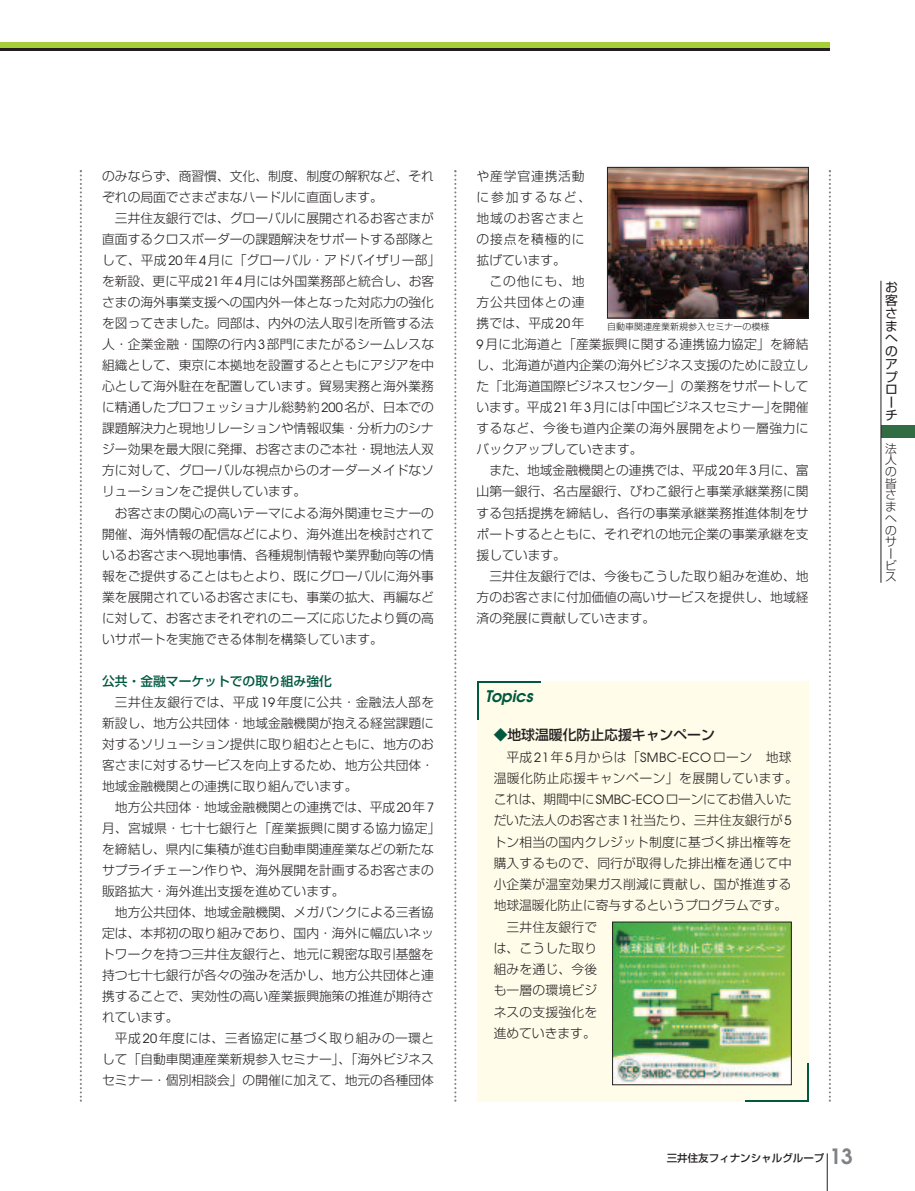
<style>
.page{position:relative;width:915px;height:1191px;background:#fff}
.page>*{position:absolute;margin:0;border:0;box-sizing:border-box;transform-origin:0 0}
.t1{font:italic 600 15.9px "Avant Garde";color:#00583f}
.t2{font:500 13.8px "Shin Go Pr 5";color:#231f20}
.t3{font:300 12.75px/21px "Shin Go Pr 5";color:#231f20}
.t4{font:300 12.75px "Shin Go Pr 5";letter-spacing:.025em;color:#231f20}
.t5{font:300 12.75px/21px "Shin Go Pr 5";letter-spacing:.065em;color:#231f20}
.t6{font:300 12.75px "Shin Go Pr 5";letter-spacing:.02em;color:#231f20}
.t7{font:300 12.75px "Shin Go Pr 5";letter-spacing:-.02em;color:#231f20}
.t8{font:300 12.75px "Shin Go Pr 5";letter-spacing:.03em;color:#231f20}
.t9{font:300 12.75px "Shin Go Pr 5";letter-spacing:.04em;color:#231f20}
.t10{font:500 12.75px "Shin Go Pr 5";color:#00583f}
.t11{font:12.75px/12.8px "Shin Go Pr 5";color:#231f20;text-align:justify}
.t12{font:300 11.7px/11.7px "Shin Go Pr 5";color:#231f20;text-align:justify}
.t13{font:500 10.5px "Shin Go Pr 5";color:#231f20}
.t14{font:300 9px "Shin Go Pr 5";color:#231f20}
.s1{font-family:"Avant Garde";font-weight:400}
.s2{color:#00583f}
.s3{font-family:"Avant Garde";font-weight:600;font-size:21px;color:#808285}
</style>
<div class="page">
<div style="left:880px;top:425px;width:34px;height:13px;background:#316c42"></div>
<hr style="left:880px;top:281px;width:1px;height:302px;background:#231f20">
<hr style="left:826px;top:1153px;width:1px;height:38px;background:#231f20">
<svg style="left:80px;top:170px;width:2px;height:931px"></svg>
<svg style="left:454px;top:170px;width:2px;height:931px"></svg>
<svg style="left:828px;top:170px;width:2px;height:931px"></svg>
<div style="left:0;top:43px;width:829px;height:6px;background:#a6ce39"></div>
<hr style="left:0;top:49px;width:829px;height:2px;background:#231f20">
<div style="left:476px;top:681px;width:332px;height:420px;background:#fffde9"></div>
<hr style="left:476px;top:681px;width:2px;height:38px;background:#00583f">
<hr style="left:806px;top:1063px;width:2px;height:38px;background:#00583f">
<hr style="left:744px;top:1100px;width:64px;height:1px;background:#00583f">
<hr style="left:476px;top:681px;width:64px;height:2px;background:#00583f">
<img style="left:609px;top:169px;width:197px;height:147px">
<div style="left:607px;top:167px;width:201px;height:151px;border:1px solid #231f20"></div>
<img style="left:614px;top:923px;width:175px;height:159px">
<div style="left:612px;top:921px;width:179px;height:164px;border:1px solid #231f20"></div>
<p class="t3" style="left:102px;top:165px;width:333px">のみならず、商習慣、文化、制度、制度の解釈など、それぞれの局面でさまざまなハードルに直面します。</p>
<p class="t3" style="left:102px;top:207px;width:340px;text-indent:13px">三井住友銀行では、グローバルに展開されるお客さまが直面するクロスボーダーの課題解決をサポートする部隊として、平成<span class="s1">20</span>年<span class="s1">4</span>月に「グローバル・アドバイザリー部」を新設、更に平成<span class="s1">21</span>年<span class="s1">4</span>月には外国業務部と統合し、お客さまの海外事業支援への国内外一体となった対応力の強化を図ってきました。同部は、内外の法人取引を所管する法人・企業金融・国際の行内<span class="s1">3</span>部門にまたがるシームレスな組織として、東京に本拠地を設置するとともにアジアを中心として海外駐在を配置しています。貿易実務と海外業務に精通したプロフェッショナル総勢約<span class="s1">200</span>名が、日本での課題解決力と現地リレーションや情報収集・分析力のシナジー効果を最大限に発揮、お客さまのご本社・現地法人双方に対して、グローバルな視点からのオーダーメイドなソリューションをご提供しています。</p>
<p class="t3" style="left:102px;top:501px;width:333px;text-align:justify;text-indent:13px">お客さまの関心の高いテーマによる海外関連セミナーの開催、海外情報の配信などにより、海外進出を検討されているお客さまへ現地事情、各種規制情報や業界動向等の情報をご提供することはもとより、既にグローバルに海外事業を展開されているお客さまにも、事業の拡大、再編などに対して、お客さまそれぞれのニーズに応じたより質の高いサポートを実施できる体制を構築しています。</p>
<p class="t10" style="left:102px;top:670px;width:231px">公共・金融マーケットでの取り組み強化</p>
<p class="t4" style="left:115px;top:691px;width:320px">三井住友銀行では、平成<span class="s1">19</span>年度に公共・金融法人部を</p>
<p class="t3" style="left:102px;top:711px;width:333px">新設し、地方公共団体・地域金融機関が抱える経営課題に</p>
<p class="t3" style="left:102px;top:732px;width:333px">対するソリューション提供に取り組むとともに、地方のお</p>
<p class="t3" style="left:102px;top:753px;width:333px">客さまに対するサービスを向上するため、地方公共団体・</p>
<p class="t3" style="left:102px;top:774px;width:257px">地域金融機関との連携に取り組んでいます。</p>
<p class="t3" style="left:115px;top:795px;width:320px">地方公共団体・地域金融機関との連携では、平成<span class="s1">20</span>年<span class="s1">7</span></p>
<p class="t6" style="left:102px;top:817px;width:340px">月、宮城県・七十七銀行と「産業振興に関する協力協定」</p>
<p class="t3" style="left:102px;top:837px;width:333px">を締結し、県内に集積が進む自動車関連産業などの新たな</p>
<p class="t3" style="left:102px;top:858px;width:333px">サプライチェーン作りや、海外展開を計画するお客さまの</p>
<p class="t3" style="left:102px;top:879px;width:244px">販路拡大・海外進出支援を進めています。</p>
<p class="t3" style="left:115px;top:900px;width:320px">地方公共団体、地域金融機関、メガバンクによる三者協</p>
<p class="t3" style="left:102px;top:921px;width:333px">定は、本邦初の取り組みであり、国内・海外に幅広いネッ</p>
<p class="t3" style="left:102px;top:942px;width:333px">トワークを持つ三井住友銀行と、地元に親密な取引基盤を</p>
<p class="t3" style="left:102px;top:963px;width:333px">持つ七十七銀行が各々の強みを活かし、地方公共団体と連</p>
<p class="t3" style="left:102px;top:984px;width:333px">携することで、実効性の高い産業振興施策の推進が期待さ</p>
<p class="t3" style="left:102px;top:1005px;width:78px">れています。</p>
<p class="t4" style="left:115px;top:1027px;width:320px">平成<span class="s1">20</span>年度には、三者協定に基づく取り組みの一環と</p>
<p class="t3" style="left:102px;top:1047px;width:333px">して「自動車関連産業新規参入セミナー」、「海外ビジネス</p>
<p class="t3" style="left:102px;top:1068px;width:333px">セミナー・個別相談会」の開催に加えて、地元の各種団体</p>
<p class="t5" style="left:476px;top:165px;width:116px">や産学官連携活動に参加するなど、地域のお客さまとの接点を積極的に拡げています。</p>
<p class="t3" style="left:476px;top:270px;width:333px;text-indent:13px">この他にも、地<br>方公共団体との連<br>携では、平成<span class="s1">20</span>年<br><span class="s1">9</span>月に北海道と「産業振興に関する連携協力協定」を締結し、北海道が道内企業の海外ビジネス支援のために設立した「北海道国際ビジネスセンター」の業務をサポートしています。平成<span class="s1">21</span>年<span class="s1">3</span>月には｢中国ビジネスセミナー｣を開催するなど、今後も道内企業の海外展開をより一層強力にバックアップしていきます。</p>
<p class="t3" style="left:476px;top:459px;width:333px;text-align:justify;text-indent:13px">また、地域金融機関との連携では、平成<span class="s1">20</span>年<span class="s1">3</span>月に、富山第一銀行、名古屋銀行、びわこ銀行と事業承継業務に関する包括提携を締結し、各行の事業承継業務推進体制をサポートするとともに、それぞれの地元企業の事業承継を支援しています。</p>
<p class="t3" style="left:476px;top:564px;width:333px;text-align:justify;text-indent:13px">三井住友銀行では、今後もこうした取り組みを進め、地方のお客さまに付加価値の高いサービスを提供し、地域経済の発展に貢献していきます。</p>
<p class="t14" style="left:607px;top:319px;width:163px">自動車関連産業新規参入セミナーの模様</p>
<p class="t1" style="left:485px;top:687px;width:49px">Topics</p>
<p class="t2" style="left:493px;top:723px;width:222px"><span class="s2">◆</span>地球温暖化防止応援キャンペーン</p>
<p class="t8" style="left:506px;top:746px;width:286px">平成<span class="s1">21</span>年<span class="s1">5</span>月からは「<span class="s1">SMBC-ECO</span>ローン　地球</p>
<p class="t9" style="left:493px;top:767px;width:306px">温暖化防止応援キャンペーン」を展開しています。</p>
<p class="t7" style="left:493px;top:788px;width:299px">これは、期間中に<span class="s1">SMBC-ECO</span>ローンにてお借入いた</p>
<p class="t3" style="left:493px;top:808px;width:299px">だいた法人のお客さま<span class="s1">1</span>社当たり、三井住友銀行が<span class="s1">5</span></p>
<p class="t3" style="left:493px;top:830px;width:299px">トン相当の国内クレジット制度に基づく排出権等を</p>
<p class="t3" style="left:493px;top:851px;width:299px">購入するもので、同行が取得した排出権を通じて中</p>
<p class="t3" style="left:493px;top:872px;width:299px">小企業が温室効果ガス削減に貢献し、国が推進する</p>
<p class="t3" style="left:493px;top:893px;width:295px">地球温暖化防止に寄与するというプログラムです。</p>
<p class="t6" style="left:506px;top:916px;width:92px">三井住友銀行で</p>
<p class="t3" style="left:493px;top:936px;width:105px">は、こうした取り</p>
<p class="t3" style="left:493px;top:957px;width:105px">組みを通じ、今後</p>
<p class="t3" style="left:493px;top:979px;width:105px">も一層の環境ビジ</p>
<p class="t3" style="left:493px;top:1000px;width:105px">ネスの支援強化を</p>
<p class="t3" style="left:493px;top:1021px;width:104px">進めていきます。</p>
<p class="t11" style="left:884px;top:280px;width:14px">お客さまへのアプローチ</p>
<p class="t12" style="left:884px;top:441px;width:13px">法人の皆さまへのサービス</p>
<p class="t13" style="left:666px;top:1149px;width:188px">三井住友フィナンシャルグループ <span class="s3">13</span></p>
</div>
